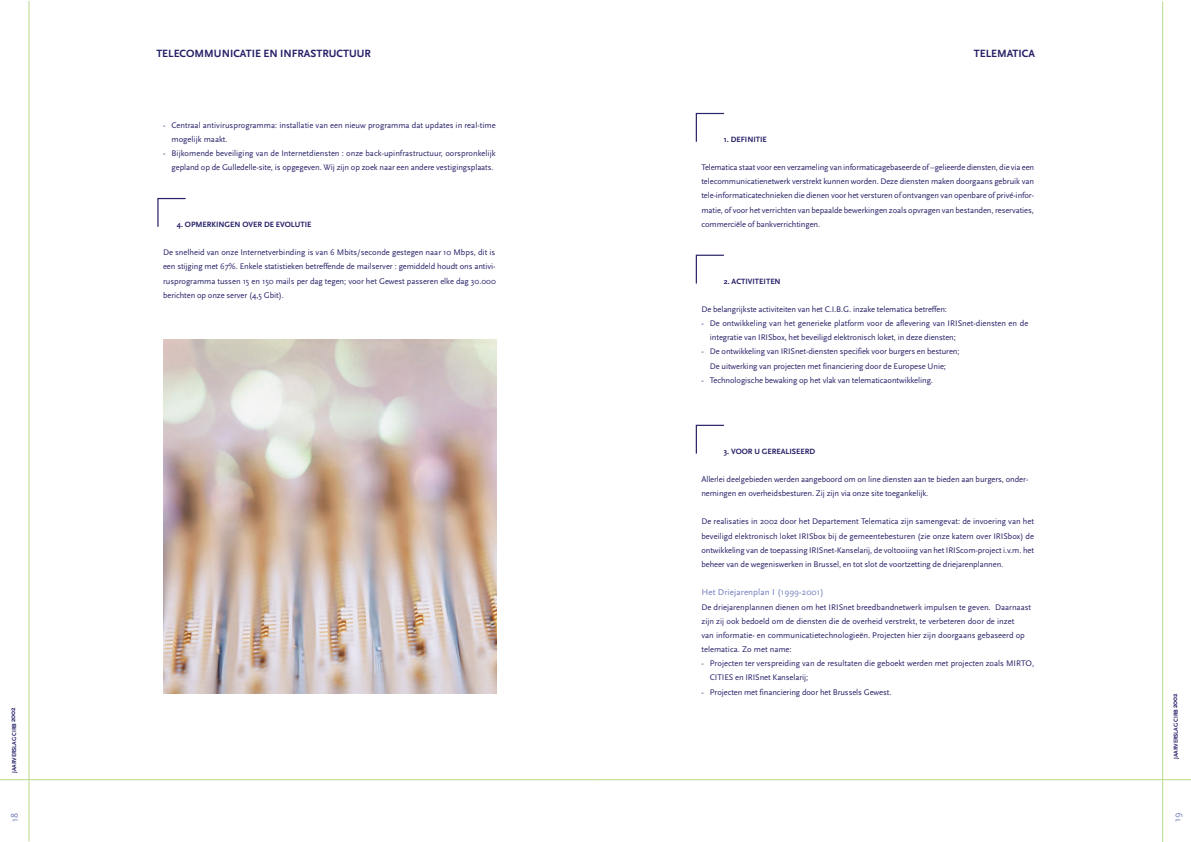
<style>
.page{position:relative;width:1191px;height:842px;background:#fff}
.page>*{position:absolute;margin:0;border:0;box-sizing:border-box;transform-origin:0 0}
.Titre{font:700 11px "Scala Sans";color:#262168}
.t1{font:10px "Scala Sans";color:#717dbd}
.sous_titre{font:9px "Scala Sans";letter-spacing:.01em;color:#717dbd}
.body{font:8.5px/14.2px "Scala Sans";letter-spacing:-.01em;color:#262168;text-align:justify}
.sous_titre-2{font:8.5px/14.2px "Scala Sans";color:#262168}
.TITRE3{font:700 8px "Scala Sans";color:#262168}
.t2{font:700 6px "Scala Sans";letter-spacing:-.01em;color:#262168}
.s1{font-size:7px}
</style>
<div class="page">
<hr style="left:0;top:779px;width:595px;height:1px;background:#c4df9b">
<hr style="left:1162px;top:1px;width:1px;height:841px;background:#c4df9b">
<hr style="left:595px;top:779px;width:596px;height:1px;background:#c4df9b">
<svg style="left:157px;top:197px;width:29px;height:30px"></svg>
<svg style="left:695px;top:112px;width:29px;height:30px"></svg>
<svg style="left:695px;top:254px;width:29px;height:30px"></svg>
<svg style="left:695px;top:424px;width:29px;height:30px"></svg>
<hr style="left:28px;top:1px;width:2px;height:840px;background:#c4df9b">
<img style="left:163px;top:339px;width:333px;height:355px">
<p class="t2" style="left:11px;top:773px;width:67px;rotate:-90deg">JAARVERSLAG CIRB <span class="s1">2002</span></p>
<p class="t1" style="left:9px;top:822px;width:10px;rotate:-90deg">18</p>
<p class="Titre" style="left:156px;top:47px;width:216px">TELECOMMUNICATIE EN INFRASTRUCTUUR</p>
<p class="Titre" style="left:974px;top:47px;width:63px">TELEMATICA</p>
<p class="sous_titre-2" style="left:171px;top:118px;width:325px;text-indent:-9px">- Centraal antivirusprogramma: installatie van een nieuw programma dat updates in real-time mogelijk maakt.</p>
<p class="body" style="left:163px;top:146px;width:334px;text-align:right">- Bijkomende beveiliging van de Internetdiensten : onze back-upinfrastructuur, oorspronkelijk gepland op de Gulledelle-site, is opgegeven. Wij zijn op zoek naar een andere vestigingsplaats.</p>
<p class="TITRE3" style="left:177px;top:220px;width:136px">4. OPMERKINGEN OVER DE EVOLUTIE</p>
<p class="body" style="left:163px;top:245px;width:334px">De snelheid van onze Internetverbinding is van 6 Mbits/seconde gestegen naar 10 Mbps, dit is een stijging met 67%. Enkele statistieken betreffende de mailserver : gemiddeld houdt ons antivi&shy;rusprogramma tussen 15 en 150 mails per dag tegen; voor het Gewest passeren elke dag 30.000 berichten op onze server (4,5 Gbit).</p>
<p class="TITRE3" style="left:724px;top:135px;width:44px">1. DEFINITIE</p>
<p class="body" style="left:701px;top:160px;width:334px">Telematica staat voor een verzameling van informaticagebaseerde of –gelieerde diensten, die via een telecommunicatienetwerk verstrekt kunnen worden. Deze diensten maken doorgaans gebruik van tele-informaticatechnieken die dienen voor het versturen of ontvangen van openbare of privé-infor&shy;matie, of voor het verrichten van bepaalde bewerkingen zoals opvragen van bestanden, reservaties, commerciële of bankverrichtingen.</p>
<p class="TITRE3" style="left:724px;top:277px;width:58px">2. ACTIVITEITEN</p>
<p class="body" style="left:701px;top:302px;width:247px">De belangrijkste activiteiten van het C.I.B.G. inzake telematica betreffen:</p>
<p class="body" style="left:710px;top:316px;width:320px;text-indent:-9px">- De ontwikkeling van het generieke platform voor de aflevering van IRISnet-diensten en de integratie van IRISbox, het beveiligd elektronisch loket, in deze diensten;</p>
<p class="body" style="left:701px;top:345px;width:260px">- De ontwikkeling van IRISnet-diensten specifiek voor burgers en besturen;</p>
<p class="body" style="left:710px;top:359px;width:238px">De uitwerking van projecten met financiering door de Europese Unie;</p>
<p class="body" style="left:701px;top:373px;width:233px">- Technologische bewaking op het vlak van telematicaontwikkeling.</p>
<p class="TITRE3" style="left:724px;top:447px;width:93px">3. VOOR U GEREALISEERD</p>
<p class="body" style="left:701px;top:472px;width:328px">Allerlei deelgebieden werden aangeboord om on line diensten aan te bieden aan burgers, onder&shy;nemingen en overheidsbesturen. Zij zijn via onze site toegankelijk.</p>
<p class="body" style="left:701px;top:515px;width:334px">De realisaties in 2002 door het Departement Telematica zijn samengevat: de invoering van het beveiligd elektronisch loket IRISbox bij de gemeentebesturen (zie onze katern over IRISbox) de ontwikkeling van de toepassing IRISnet-Kanselarij, de voltooiing van het IRIScom-project i.v.m. het beheer van de wegeniswerken in Brussel, en tot slot de voortzetting de driejarenplannen.</p>
<p class="sous_titre" style="left:701px;top:587px;width:124px">Het Driejarenplan I (1999-2001)</p>
<p class="sous_titre-2" style="left:701px;top:600px;width:331px">De driejarenplannen dienen om het IRISnet breedbandnetwerk impulsen te geven. Daarnaast zijn zij ook bedoeld om de diensten die de overheid verstrekt, te verbeteren door de inzet<br>van informatie- en communicatietechnologieën. Projecten hier zijn doorgaans gebaseerd op telematica. Zo met name:</p>
<p class="body" style="left:710px;top:656px;width:326px;text-indent:-9px">- Projecten ter verspreiding van de resultaten die geboekt werden met projecten zoals MIRTO,<br>CITIES en IRISnet Kanselarij;</p>
<p class="body" style="left:701px;top:685px;width:192px">- Projecten met financiering door het Brussels Gewest.</p>
<p class="t2" style="left:1172px;top:759px;width:67px;rotate:-90deg">JAARVERSLAG CIRB <span class="s1">2002</span></p>
<p class="t1" style="left:1171px;top:822px;width:11px;rotate:-90deg">19</p>
</div>
